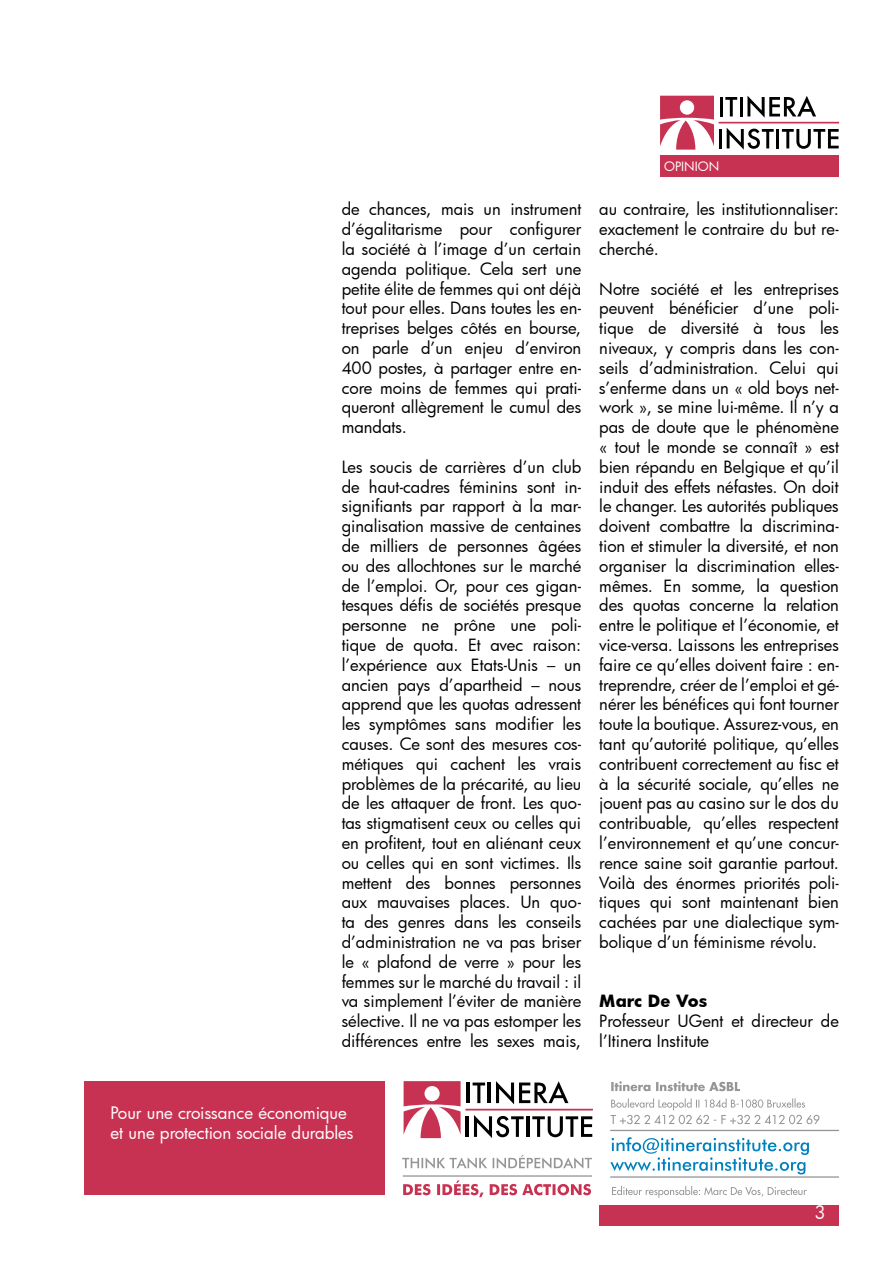
<style>
.page{position:relative;width:893px;height:1263px;background:#fff}
.page>*{position:absolute;margin:0;border:0;box-sizing:border-box;transform-origin:0 0}
.t1{font:18px "Futura";color:#fff}
.t2{font:16.8px/20.2px "Futura";letter-spacing:-.005em;color:#fff}
.t3{font:16.5px/19.8px "Futura";color:#000;text-align:justify}
.t4{font:700 16.5px "Futura";color:#000}
.t5{font:12.6px "Futura";color:#fff}
</style>
<div class="page">
<svg style="left:660px;top:96px;width:54px;height:54px"></svg>
<hr style="left:720px;top:97px;width:3px;height:19px;background:#000">
<svg style="left:725px;top:97px;width:12px;height:19px"></svg>
<hr style="left:740px;top:97px;width:3px;height:19px;background:#000">
<svg style="left:747px;top:96px;width:69px;height:22px"></svg>
<hr style="left:719px;top:129px;width:3px;height:19px;background:#000">
<svg style="left:727px;top:128px;width:47px;height:22px"></svg>
<hr style="left:776px;top:129px;width:3px;height:19px;background:#000">
<svg style="left:782px;top:129px;width:57px;height:20px"></svg>
<div style="left:719px;top:122px;width:120px;height:1px;border:1px solid #c83252"></div>
<div style="left:660px;top:155px;width:179px;height:22px;background:#c83252"></div>
<div style="left:599px;top:1205px;width:240px;height:21px;background:#c83252"></div>
<div style="left:84px;top:1081px;width:300px;height:114px;background:#c83252"></div>
<hr style="left:610px;top:1176px;width:229px;height:2px;background:#939597">
<hr style="left:610px;top:1130px;width:229px;height:1px;background:#939597">
<svg style="left:404px;top:1081px;width:57px;height:57px"></svg>
<hr style="left:467px;top:1082px;width:3px;height:21px;background:#000">
<svg style="left:473px;top:1082px;width:12px;height:21px"></svg>
<hr style="left:488px;top:1082px;width:3px;height:21px;background:#000">
<svg style="left:496px;top:1081px;width:72px;height:23px"></svg>
<hr style="left:466px;top:1116px;width:3px;height:21px;background:#000">
<svg style="left:474px;top:1115px;width:50px;height:23px"></svg>
<hr style="left:526px;top:1116px;width:3px;height:21px;background:#000">
<svg style="left:532px;top:1116px;width:60px;height:21px"></svg>
<div style="left:466px;top:1109px;width:127px;height:1px;border:1px solid #c83252"></div>
<svg style="left:612px;top:1186px;width:195px;height:12px"></svg>
<svg style="left:610px;top:1137px;width:199px;height:37px"></svg>
<svg style="left:610px;top:1098px;width:209px;height:26px"></svg>
<svg style="left:611px;top:1081px;width:129px;height:10px"></svg>
<hr style="left:403px;top:1175px;width:189px;height:2px;background:#939597">
<svg style="left:402px;top:1155px;width:190px;height:13px"></svg>
<svg style="left:403px;top:1180px;width:188px;height:17px"></svg>
<p class="t3" style="left:342px;top:201px;width:241px">de chances, mais un instrument d’égalitarisme pour configurer la société à l’image d’un certain agenda politique. Cela sert une petite élite de femmes qui ont déjà tout pour elles. Dans toutes les en&shy;treprises belges côtés en bourse, on parle d’un enjeu d’environ 400 postes, à partager entre en&shy;core moins de femmes qui prati&shy;queront allègrement le cumul des mandats.</p>
<p class="t3" style="left:342px;top:458px;width:241px">Les soucis de carrières d’un club de haut-cadres féminins sont in&shy;signifiants par rapport à la mar&shy;ginalisation massive de centaines de milliers de personnes âgées ou des allochtones sur le marché de l’emploi. Or, pour ces gigan&shy;tesques défis de sociétés presque personne ne prône une poli&shy;tique de quota. Et avec raison: l’expérience aux Etats-Unis – un ancien pays d’apartheid – nous apprend que les quotas adressent les symptômes sans modifier les causes. Ce sont des mesures cos&shy;métiques qui cachent les vrais problèmes de la précarité, au lieu de les attaquer de front. Les quo&shy;tas stigmatisent ceux ou celles qui en profitent, tout en aliénant ceux ou celles qui en sont victimes. Ils mettent des bonnes personnes aux mauvaises places. Un quo&shy;ta des genres dans les conseils d’administration ne va pas briser le « plafond de verre » pour les femmes sur le marché du travail : il va simplement l’éviter de manière sélective. Il ne va pas estomper les différences entre les sexes mais,</p>
<p class="t5" style="left:664px;top:160px;width:56px">OPINION</p>
<p class="t3" style="left:599px;top:201px;width:241px">au contraire, les institutionnaliser: exactement le contraire du but re&shy;cherché.</p>
<p class="t3" style="left:599px;top:280px;width:241px">Notre société et les entreprises peuvent bénéficier d’une poli&shy;tique de diversité à tous les niveaux, y compris dans les con&shy;seils d’administration. Celui qui s’enferme dans un « old boys net&shy;work », se mine lui-même. Il n’y a pas de doute que le phénomène « tout le monde se connaît » est bien répandu en Belgique et qu’il induit des effets néfastes. On doit le changer. Les autorités publiques doivent combattre la discrimina&shy;tion et stimuler la diversité, et non organiser la discrimination elles&shy;mêmes. En somme, la question des quotas concerne la relation entre le politique et l’économie, et vice-versa. Laissons les entreprises faire ce qu’elles doivent faire : en&shy;treprendre, créer de l’emploi et gé&shy;nérer les bénéfices qui font tourner toute la boutique. Assurez-vous, en tant qu’autorité politique, qu’elles contribuent correctement au fisc et à la sécurité sociale, qu’elles ne jouent pas au casino sur le dos du contribuable, qu’elles respectent l’environnement et qu’une concur&shy;rence saine soit garantie partout.<br>Voilà des énormes priorités poli&shy;tiques qui sont maintenant bien cachées par une dialectique sym&shy;bolique d’un féminisme révolu.</p>
<p class="t4" style="left:599px;top:995px;width:109px">Marc De Vos</p>
<p class="t3" style="left:599px;top:1013px;width:241px">Professeur UGent et directeur de l’Itinera Institute</p>
<p class="t2" style="left:111px;top:1104px;width:244px">Pour une croissance économique et une protection sociale durables</p>
<p class="t1" style="left:814px;top:1204px;width:13px">3</p>
</div>
